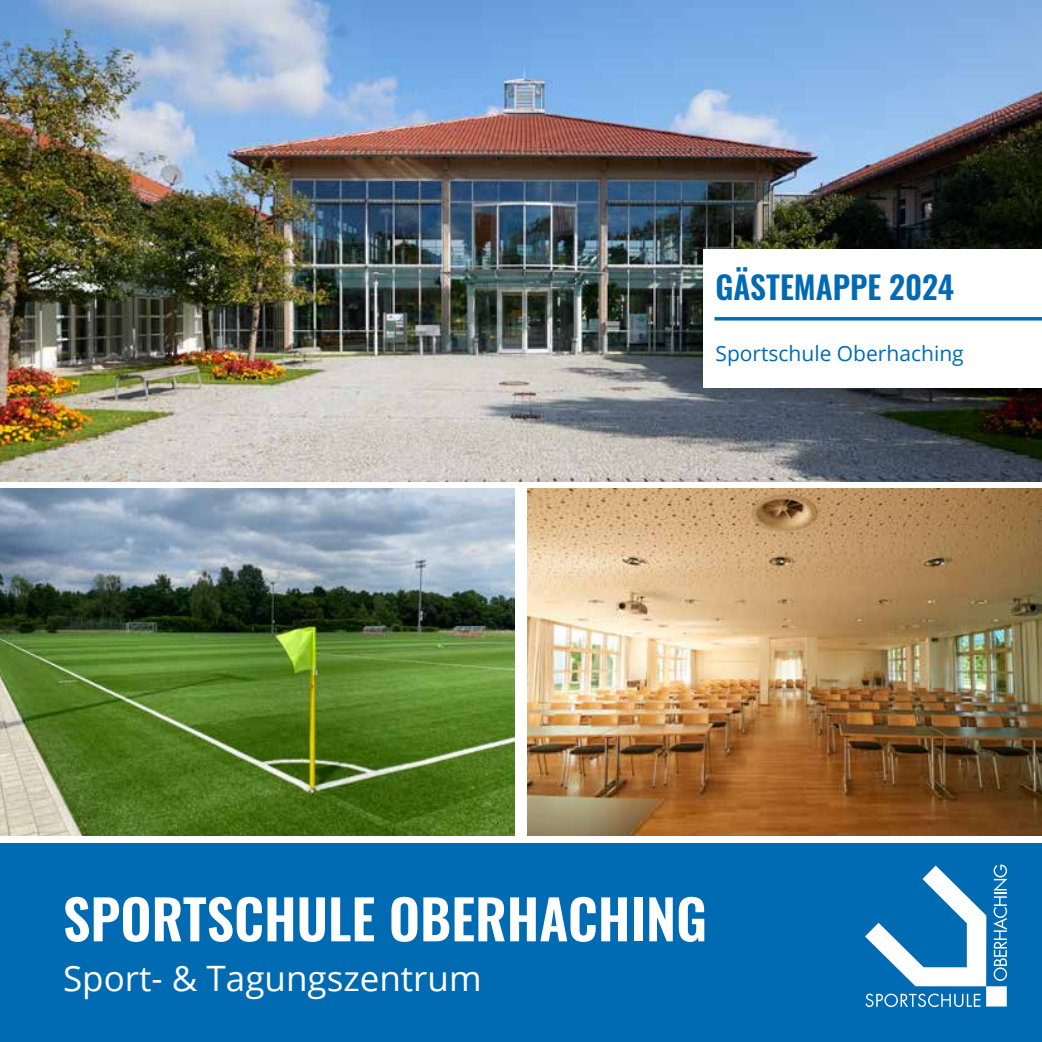
<style>
.page{position:relative;width:1042px;height:1042px;background:#fff}
.page>*{position:absolute;margin:0;border:0;box-sizing:border-box;transform-origin:0 0}
.t1{font:600 54.25px "Oswald";color:#fff}
.t2{font:35px "Open Sans";color:#fff}
.t3{font:600 31.5px "Oswald";color:#006bb3}
.t4{font:21px "Open Sans";color:#006bb3}
</style>
<div class="page">
<img style="left:0;top:0;width:1042px;height:481px">
<div style="left:0;top:843px;width:1042px;height:199px;background:#006bb3"></div>
<img style="left:0;top:488px;width:515px;height:347px">
<img style="left:527px;top:488px;width:515px;height:347px">
<svg style="left:865px;top:865px;width:121px;height:121px"></svg>
<div style="left:986px;top:986px;width:21px;height:20px;background:#fff"></div>
<svg style="left:865px;top:993px;width:115px;height:14px"></svg>
<svg style="left:993px;top:864px;width:14px;height:117px"></svg>
<div style="left:703px;top:249px;width:339px;height:139px;background:#fff"></div>
<hr style="left:714px;top:317px;width:328px;height:3px;background:#006bb3">
<p class="t3" style="left:715px;top:271px;width:240px">GÄSTEMAPPE 2024</p>
<p class="t4" style="left:715px;top:345px;width:250px">Sportschule Oberhaching</p>
<p class="t1" style="left:63px;top:891px;width:645px">SPORTSCHULE OBERHACHING</p>
<p class="t2" style="left:63px;top:964px;width:420px">Sport- &amp; Tagungszentrum</p>
</div>
